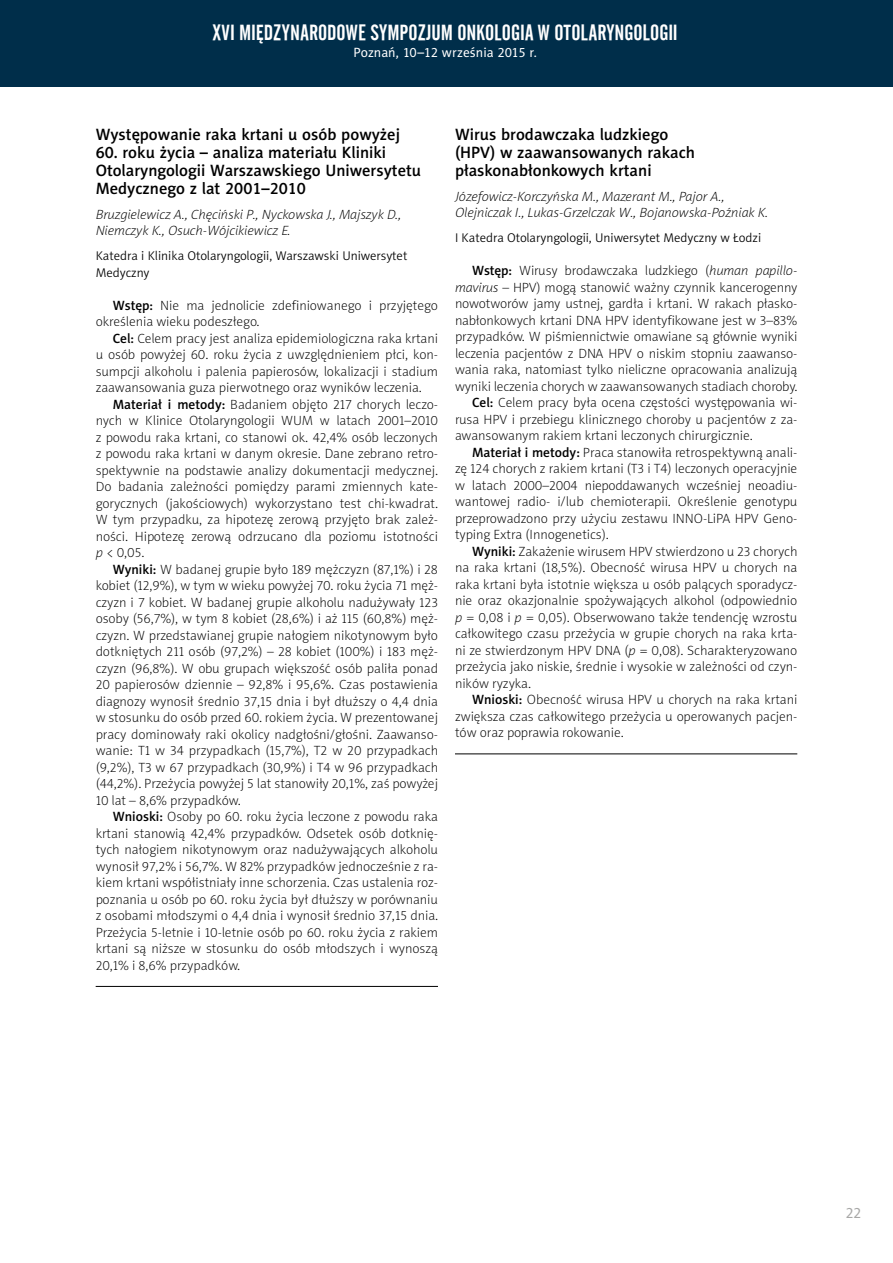
<style>
.page{position:relative;width:893px;height:1263px;background:#fff}
.page>*{position:absolute;margin:0;border:0;box-sizing:border-box;transform-origin:0 0}
.t1{font:21.75px "Alternate Gothic No 2 EU Normal";letter-spacing:.005em;color:#fff}
.t2{font:16.5px/18px "Naomi Sans EFN Medium";color:#000}
.t3{font:15px "Naomi Sans EFNPS";color:#a8a8a7}
.t4{font:13.5px/16.5px "Naomi Sans EFN Thin";color:#000;text-align:justify}
.t5{font:italic 13.5px/16.5px "Naomi Sans EFN Thin";color:#000}
.t6{font:13.5px "Naomi Sans EFN";color:#fff}
.t7{font:12.75px/16.5px "Naomi Sans EFNTT Light";color:#000}
.s1{font-family:"Naomi Sans EFN Medium"}
.s2{font-style:italic}
</style>
<div class="page">
<div style="left:0;top:0;width:893px;height:87px;background:#002e4a"></div>
<hr style="left:96px;top:986px;width:342px;height:1px;background:#000">
<hr style="left:455px;top:754px;width:342px;height:1px;background:#000">
<h1 class="t1" style="left:213px;top:21px;width:467px">XVI MIĘDZYNARODOWE SYMPOZJUM ONKOLOGIA W OTOLARYNGOLOGII</h1>
<p class="t6" style="left:354px;top:44px;width:185px">Poznań, 10–12 września 2015 r.</p>
<p class="t2" style="left:96px;top:125px;width:306px">Występowanie raka krtani u osób powyżej</p>
<p class="t2" style="left:96px;top:143px;width:327px">60. roku życia – analiza materiału Kliniki<br>Otolaryngologii Warszawskiego Uniwersytetu<br>Medycznego z lat 2001–2010</p>
<p class="t5" style="left:96px;top:206px;width:307px">Bruzgielewicz A., Chęciński P., Nyckowska J., Majszyk D.,<br>Niemczyk K., Osuch-Wójcikiewicz E.</p>
<p class="t7" style="left:96px;top:248px;width:313px">Katedra i Klinika Otolaryngologii, Warszawski Uniwersytet<br>Medyczny</p>
<p class="t4" style="left:96px;top:297px;width:344px;text-indent:17px"><span class="s1">Wstęp:</span> Nie ma jednolicie zdefiniowanego i przyjętego określenia wieku podeszłego.</p>
<p class="t4" style="left:96px;top:330px;width:344px;text-indent:17px"><span class="s1">Cel:</span> Celem pracy jest analiza epidemiologiczna raka krtani u osób powyżej 60. roku życia z uwzględnieniem płci, kon&shy;sumpcji alkoholu i palenia papierosów, lokalizacji i stadium zaawansowania guza pierwotnego oraz wyników leczenia.</p>
<p class="t4" style="left:96px;top:396px;width:344px;text-indent:17px"><span class="s1">Materiał i metody:</span> Badaniem objęto 217 chorych leczo&shy;nych w Klinice Otolaryngologii WUM w latach 2001–2010 z powodu raka krtani, co stanowi ok. 42,4% osób leczonych z powodu raka krtani w danym okresie. Dane zebrano retro&shy;spektywnie na podstawie analizy dokumentacji medycznej.<br>Do badania zależności pomiędzy parami zmiennych kate&shy;gorycznych (jakościowych) wykorzystano test chi-kwadrat.<br>W tym przypadku, za hipotezę zerową przyjęto brak zależ&shy;ności. Hipotezę zerową odrzucano dla poziomu istotności <span class="s2">p</span> &lt; 0,05.</p>
<p class="t4" style="left:96px;top:561px;width:344px;text-indent:17px"><span class="s1">Wyniki:</span> W badanej grupie było 189 mężczyzn (87,1%) i 28 kobiet (12,9%), w tym w wieku powyżej 70. roku życia 71 męż&shy;czyzn i 7 kobiet. W badanej grupie alkoholu nadużywały 123 osoby (56,7%), w tym 8 kobiet (28,6%) i aż 115 (60,8%) męż&shy;czyzn. W przedstawianej grupie nałogiem nikotynowym było dotkniętych 211 osób (97,2%) – 28 kobiet (100%) i 183 męż&shy;czyzn (96,8%). W obu grupach większość osób paliła ponad 20 papierosów dziennie – 92,8% i 95,6%. Czas postawienia diagnozy wynosił średnio 37,15 dnia i był dłuższy o 4,4 dnia w stosunku do osób przed 60. rokiem życia. W prezentowanej pracy dominowały raki okolicy nadgłośni/głośni. Zaawanso&shy;wanie: T1 w 34 przypadkach (15,7%), T2 w 20 przypadkach (9,2%), T3 w 67 przypadkach (30,9%) i T4 w 96 przypadkach (44,2%). Przeżycia powyżej 5 lat stanowiły 20,1%, zaś powyżej 10 lat – 8,6% przypadków.</p>
<p class="t4" style="left:96px;top:808px;width:344px;text-indent:17px"><span class="s1">Wnioski:</span> Osoby po 60. roku życia leczone z powodu raka krtani stanowią 42,4% przypadków. Odsetek osób dotknię&shy;tych nałogiem nikotynowym oraz nadużywających alkoholu wynosił 97,2% i 56,7%. W 82% przypadków jednocześnie z ra&shy;kiem krtani współistniały inne schorzenia. Czas ustalenia roz&shy;poznania u osób po 60. roku życia był dłuższy w porównaniu z osobami młodszymi o 4,4 dnia i wynosił średnio 37,15 dnia.<br>Przeżycia 5-letnie i 10-letnie osób po 60. roku życia z rakiem krtani są niższe w stosunku do osób młodszych i wynoszą 20,1% i 8,6% przypadków.</p>
<p class="t2" style="left:455px;top:125px;width:242px">Wirus brodawczaka ludzkiego (HPV) w zaawansowanych rakach płaskonabłonkowych krtani</p>
<p class="t5" style="left:455px;top:188px;width:315px">Józefowicz-Korczyńska M., Mazerant M., Pajor A.,<br>Olejniczak I., Lukas-Grzelczak W., Bojanowska-Poźniak K.</p>
<p class="t7" style="left:455px;top:230px;width:308px">I Katedra Otolaryngologii, Uniwersytet Medyczny w Łodzi</p>
<p class="t4" style="left:472px;top:262px;width:327px"><span class="s1">Wstęp:</span> Wirusy brodawczaka ludzkiego (<span class="s2">human papillo-</span></p>
<p class="t4" style="left:455px;top:279px;width:344px"><span class="s2">mavirus</span> – HPV) mogą stanowić ważny czynnik kancerogenny</p>
<p class="t4" style="left:455px;top:295px;width:344px">nowotworów jamy ustnej, gardła i krtani. W rakach płasko-</p>
<p class="t4" style="left:455px;top:312px;width:344px">nabłonkowych krtani DNA HPV identyfikowane jest w 3–83%</p>
<p class="t4" style="left:455px;top:328px;width:344px">przypadków. W piśmiennictwie omawiane są głównie wyniki</p>
<p class="t4" style="left:455px;top:345px;width:344px">leczenia pacjentów z DNA HPV o niskim stopniu zaawanso-</p>
<p class="t4" style="left:455px;top:361px;width:344px">wania raka, natomiast tylko nieliczne opracowania analizują</p>
<p class="t4" style="left:455px;top:378px;width:344px">wyniki leczenia chorych w zaawansowanych stadiach choroby.</p>
<p class="t4" style="left:472px;top:394px;width:327px"><span class="s1">Cel:</span> Celem pracy była ocena częstości występowania wi-</p>
<p class="t4" style="left:455px;top:411px;width:344px">rusa HPV i przebiegu klinicznego choroby u pacjentów z za-</p>
<p class="t4" style="left:455px;top:427px;width:299px">awansowanym rakiem krtani leczonych chirurgicznie.</p>
<p class="t4" style="left:472px;top:444px;width:327px"><span class="s1">Materiał i metody:</span> Praca stanowiła retrospektywną anali-</p>
<p class="t4" style="left:455px;top:460px;width:344px">zę 124 chorych z rakiem krtani (T3 i T4) leczonych operacyjnie</p>
<p class="t4" style="left:455px;top:477px;width:344px">w latach 2000–2004 niepoddawanych wcześniej neoadiu-</p>
<p class="t4" style="left:455px;top:493px;width:344px">wantowej radio- i/lub chemioterapii. Określenie genotypu</p>
<p class="t4" style="left:455px;top:510px;width:344px">przeprowadzono przy użyciu zestawu INNO-LiPA HPV Geno-</p>
<p class="t4" style="left:455px;top:526px;width:155px">typing Extra (Innogenetics).</p>
<p class="t4" style="left:472px;top:543px;width:327px"><span class="s1">Wyniki:</span> Zakażenie wirusem HPV stwierdzono u 23 chorych</p>
<p class="t4" style="left:455px;top:559px;width:344px">na raka krtani (18,5%). Obecność wirusa HPV u chorych na</p>
<p class="t4" style="left:455px;top:576px;width:344px">raka krtani była istotnie większa u osób palących sporadycz-</p>
<p class="t4" style="left:455px;top:592px;width:344px">nie oraz okazjonalnie spożywających alkohol (odpowiednio</p>
<p class="t4" style="left:455px;top:609px;width:344px"><span class="s2">p</span> = 0,08 i <span class="s2">p</span> = 0,05). Obserwowano także tendencję wzrostu</p>
<p class="t4" style="left:455px;top:625px;width:344px">całkowitego czasu przeżycia w grupie chorych na raka krta-</p>
<p class="t4" style="left:455px;top:642px;width:344px">ni ze stwierdzonym HPV DNA (<span class="s2">p</span> = 0,08). Scharakteryzowano</p>
<p class="t4" style="left:455px;top:658px;width:344px">przeżycia jako niskie, średnie i wysokie w zależności od czyn-</p>
<p class="t4" style="left:455px;top:675px;width:78px">ników ryzyka.</p>
<p class="t4" style="left:472px;top:691px;width:327px"><span class="s1">Wnioski:</span> Obecność wirusa HPV u chorych na raka krtani</p>
<p class="t4" style="left:455px;top:708px;width:344px">zwiększa czas całkowitego przeżycia u operowanych pacjen-</p>
<p class="t4" style="left:455px;top:724px;width:170px">tów oraz poprawia rokowanie.</p>
<p class="t3" style="left:846px;top:1205px;width:17px">22</p>
</div>
